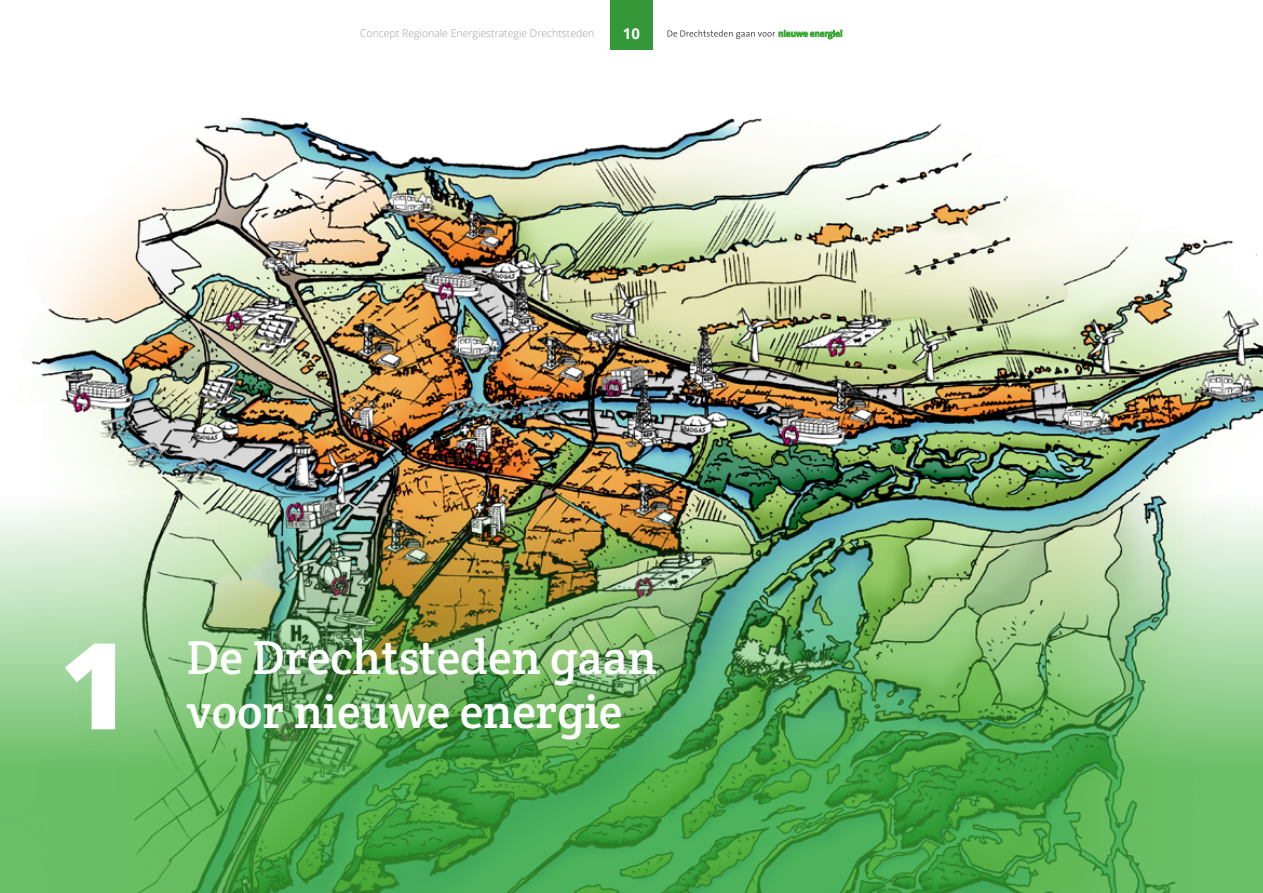
<style>
.page{position:relative;width:1263px;height:893px;background:#fff}
.page>*{position:absolute;margin:0;border:0;box-sizing:border-box;transform-origin:0 0}
.t1{font:800 120px "Open Sans";color:#fff}
.t2{font:48px "Crete Round";color:#fff}
.t3{font:700 15px "Open Sans";color:#fff}
.t4{font:300 10.5px "Open Sans";color:#9d9d9c}
</style>
<div class="page">
<div style="left:610px;top:0;width:43px;height:56px;background:#349839"></div>
<svg style="left:667px;top:29px;width:175px;height:11px"></svg>
<img style="left:30px;top:51px;width:1233px;height:442px">
<div style="left:0;top:52px;width:36px;height:110px;background:#fff"></div>
<div style="left:0;top:405px;width:41px;height:110px;background:#fff"></div>
<img style="left:0;top:493px;width:1263px;height:400px">
<p class="t4" style="left:360px;top:26px;width:236px">Concept Regionale Energiestrategie Drechtsteden</p>
<h3 class="t3" style="left:623px;top:23px;width:19px">10</h3>
<h1 class="t1" style="left:60px;top:594px;width:72px">1</h1>
<h2 class="t2" style="left:187px;top:627px;width:472px">De Drechtsteden gaan</h2>
<h2 class="t2" style="left:187px;top:681px;width:437px">voor nieuwe energie</h2>
</div>
